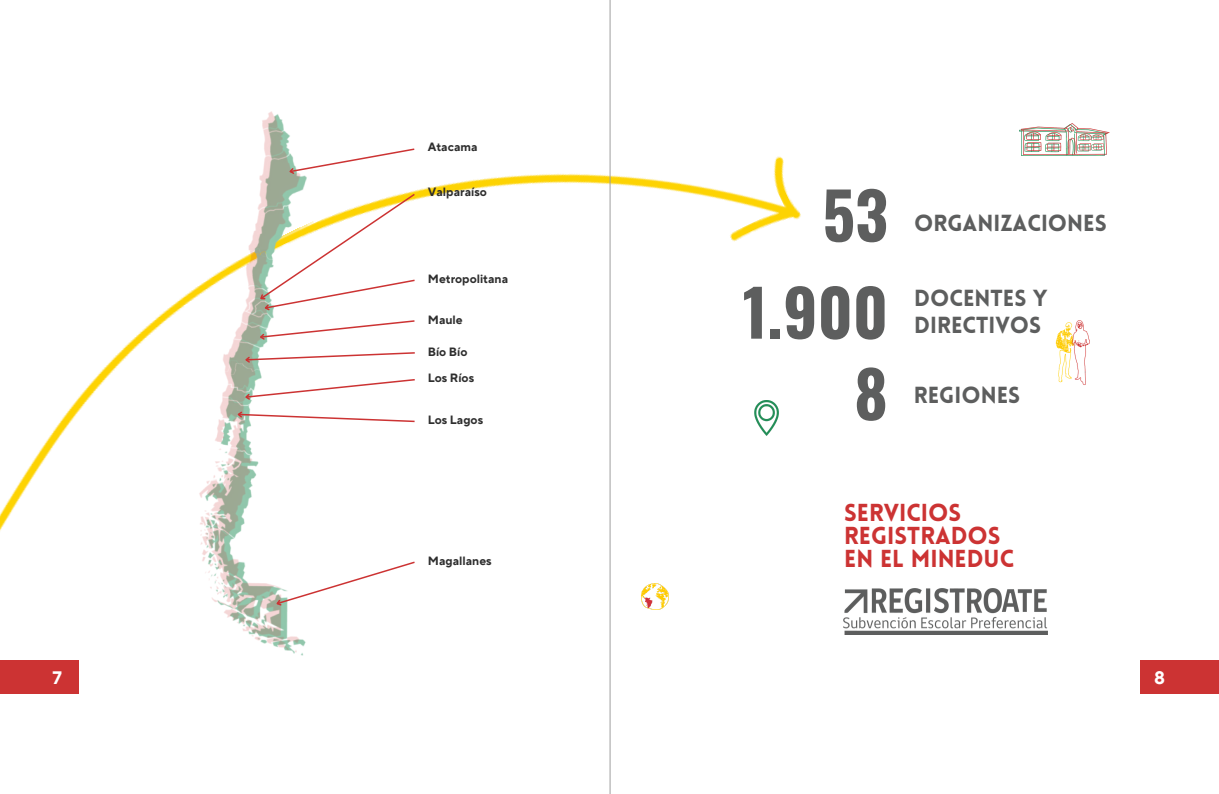
<style>
.page{position:relative;width:1219px;height:794px;background:#fff}
.page>*{position:absolute;margin:0;border:0;box-sizing:border-box;transform-origin:0 0}
.t1{font:700 64px "Oswald";color:#5d5e5e}
.t2{font:900 24px/23.3px "Lovelo";color:#c33}
.t3{font:900 22.7px/26.7px "Lovelo";color:#5d5e5e}
.t4{font:700 18px "TT Norms Pro";color:#fff}
.t5{font:700 12px "TT Norms Pro";color:#2e2e2e}
</style>
<div class="page">
<img style="left:0;top:27px;width:801px;height:601px">
<hr style="left:610px;top:0;width:1px;height:793px;background:#9e9e9e">
<div style="left:1140px;top:660px;width:78px;height:34px;background:#c33"></div>
<div style="left:1px;top:660px;width:78px;height:34px;background:#c33"></div>
<img style="left:317px;top:113px;width:6px;height:515px">
<svg style="left:317px;top:147px;width:99px;height:29px"></svg>
<svg style="left:317px;top:192px;width:99px;height:120px"></svg>
<svg style="left:317px;top:319px;width:99px;height:22px"></svg>
<svg style="left:317px;top:351px;width:99px;height:13px"></svg>
<svg style="left:317px;top:378px;width:99px;height:23px"></svg>
<svg style="left:317px;top:410px;width:99px;height:13px"></svg>
<svg style="left:317px;top:560px;width:99px;height:48px"></svg>
<img style="left:844px;top:588px;width:204px;height:46px">
<img style="left:642px;top:583px;width:26px;height:26px">
<img style="left:1020px;top:128px;width:87px;height:28px">
<img style="left:1055px;top:322px;width:16px;height:61px">
<img style="left:1071px;top:321px;width:19px;height:64px">
<img style="left:749px;top:400px;width:35px;height:35px">
<img style="left:1022px;top:124px;width:87px;height:30px">
<img style="left:191px;top:110px;width:126px;height:546px">
<p class="t5" style="left:428px;top:140px;width:51px">Atacama</p>
<p class="t5" style="left:428px;top:185px;width:61px">Valparaíso</p>
<p class="t5" style="left:428px;top:271px;width:82px">Metropolitana</p>
<p class="t5" style="left:428px;top:312px;width:36px">Maule</p>
<p class="t5" style="left:428px;top:344px;width:41px">Bío Bío</p>
<p class="t5" style="left:428px;top:371px;width:48px">Los Ríos</p>
<p class="t5" style="left:428px;top:412px;width:57px">Los Lagos</p>
<p class="t5" style="left:428px;top:553px;width:65px">Magallanes</p>
<h1 class="t1" style="left:822px;top:165px;width:67px">53</h1>
<h3 class="t3" style="left:914px;top:212px;width:194px">ORGANIZACIONES</h3>
<h1 class="t1" style="left:743px;top:262px;width:147px">1.900</h1>
<h3 class="t3" style="left:914px;top:287px;width:135px">DOCENTES Y<br>DIRECTIVOS</h3>
<h1 class="t1" style="left:854px;top:343px;width:35px">8</h1>
<h3 class="t3" style="left:914px;top:384px;width:108px">REGIONES</h3>
<h2 class="t2" style="left:844px;top:503px;width:171px">SERVICIOS<br>REGISTRADOS<br>EN EL MINEDUC</h2>
<h3 class="t4" style="left:52px;top:666px;width:11px">7</h3>
<h3 class="t4" style="left:1154px;top:666px;width:12px">8</h3>
</div>
